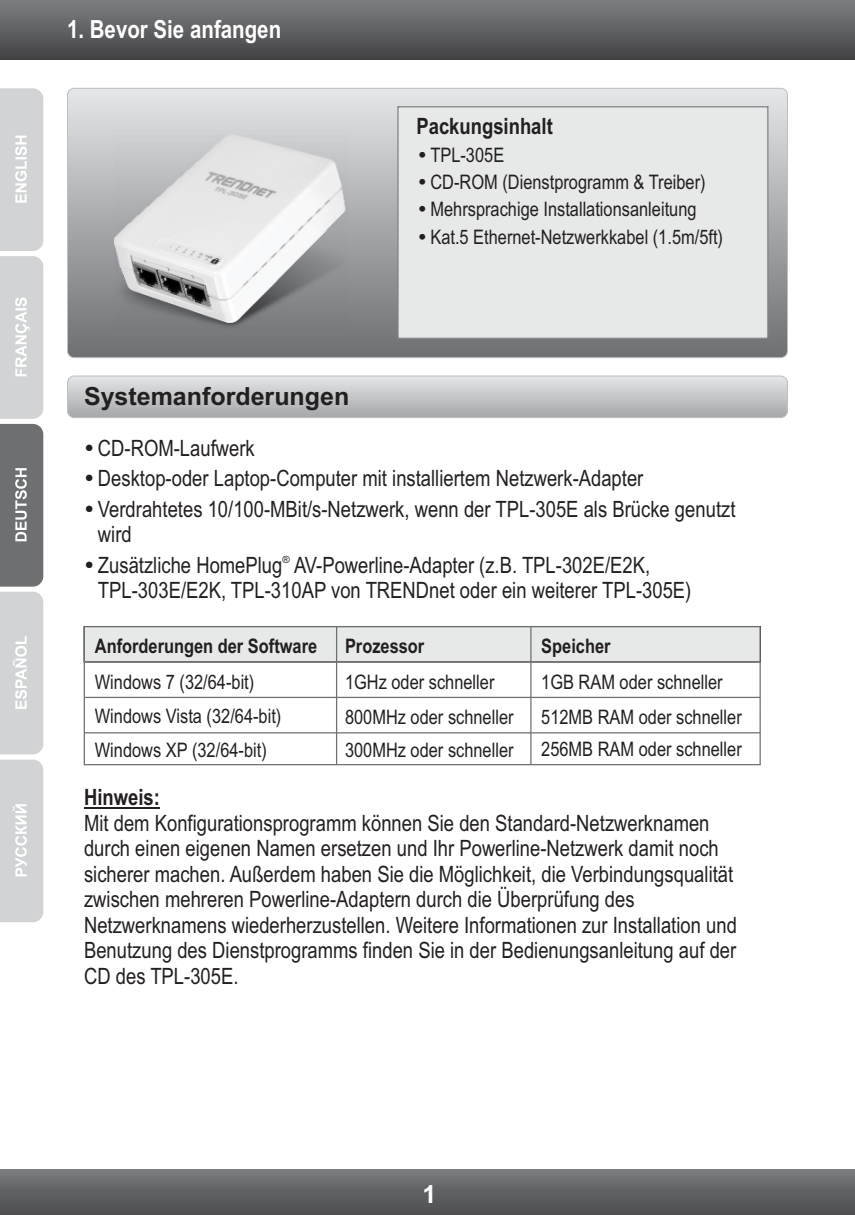
<style>
.page{position:relative;width:855px;height:1215px;background:#fff}
.page>*{position:absolute;margin:0;border:0;box-sizing:border-box;transform-origin:0 0}
.t1{font:700 25px "Arial";color:#231f20}
.t2{font:700 25px "Arial Narrow";color:#fff}
.t3{font:700 25px "Arial";color:#fff}
.t4{font:22.5px/25.5px "Arial Narrow";color:#231f20}
.t5{font:700 22.5px "Arial Narrow";color:#231f20}
.t6{font:20px/34.2px "Arial Narrow";color:#231f20}
.t7{font:700 20px "Arial Narrow";color:#231f20}
.t8{font:10px "Arial";color:#231f20}
</style>
<div class="page">
<svg style="left:0;top:88px;width:43px;height:666px;background:#bebfc1"></svg>
<svg style="left:0;top:760px;width:43px;height:162px;background:#d3d5d6"></svg>
<div style="left:0;top:0;width:855px;height:59px;background:linear-gradient(to bottom,#7d7f82,#434244)"></div>
<div style="left:0;top:1170px;width:855px;height:45px;background:linear-gradient(to bottom,#77797c,#4b4c4e)"></div>
<hr style="left:84px;top:808px;width:76px;height:1px;background:#231f20">
<svg style="left:83px;top:626px;width:678px;height:140px"></svg>
<hr style="left:84px;top:732px;width:676px;height:1px;background:#6d6f71">
<hr style="left:84px;top:697px;width:676px;height:1px;background:#6d6f71">
<hr style="left:84px;top:764px;width:676px;height:1px;background:#6d6f71">
<hr style="left:84px;top:661px;width:676px;height:2px;background:#6d6f71">
<hr style="left:84px;top:626px;width:676px;height:1px;background:#6d6f71">
<div style="left:68px;top:88px;width:720px;height:270px;background:linear-gradient(to bottom,#e4e6e7,#6c6e71);border-radius:7px"></div>
<div style="left:67px;top:88px;width:721px;height:270px;border:1px solid #bcbec0;border-radius:7px"></div>
<div style="left:397px;top:106px;width:371px;height:233px;background:#e7e8e8"></div>
<div style="left:68px;top:376px;width:720px;height:42px;background:linear-gradient(to bottom,#e4e6e7,#a5a7aa);border-radius:7px"></div>
<div style="left:67px;top:376px;width:721px;height:42px;border:1px solid #bcbec0;border-radius:7px"></div>
<img style="left:115px;top:134px;width:234px;height:196px">
<svg style="left:419px;top:152px;width:6px;height:6px"></svg>
<svg style="left:419px;top:179px;width:6px;height:6px"></svg>
<svg style="left:419px;top:206px;width:6px;height:6px"></svg>
<svg style="left:419px;top:233px;width:6px;height:6px"></svg>
<p class="t2" style="left:67px;top:20px;width:216px">1. Bevor Sie anfangen</p>
<p class="t1" style="left:84px;top:387px;width:267px">Systemanforderungen</p>
<p class="t4" style="left:98px;top:437px;width:158px">CD-ROM-Laufwerk</p>
<p class="t5" style="left:416px;top:117px;width:138px">Packungsinhalt</p>
<p class="t6" style="left:430px;top:170px;width:294px;line-height:27.2px">CD-ROM (Dienstprogramm &amp; Treiber)<br>Mehrsprachige Installationsanleitung<br>Kat.5 Ethernet-Netzwerkkabel (1.5m/5ft)</p>
<p class="t6" style="left:430px;top:140px;width:75px">TPL-305E</p>
<p class="t4" style="left:98px;top:465px;width:639px;line-height:30.5px">Desktop-oder Laptop-Computer mit installiertem Netzwerk-Adapter<br>Verdrahtetes 10/100-MBit/s-Netzwerk, wenn der TPL-305E als Brücke genutzt</p>
<p class="t4" style="left:98px;top:524px;width:35px">wird</p>
<p class="t8" style="left:283px;top:556px;width:9px">®</p>
<p class="t4" style="left:98px;top:554px;width:595px">Zusätzliche HomePlug AV-Powerline-Adapter (z.B. TPL-302E/E2K,<br>TPL-303E/E2K, TPL-310AP von TRENDnet oder ein weiterer TPL-305E)</p>
<p class="t7" style="left:95px;top:638px;width:224px">Anforderungen der Software</p>
<p class="t7" style="left:345px;top:638px;width:81px">Prozessor</p>
<p class="t7" style="left:541px;top:638px;width:71px">Speicher</p>
<p class="t6" style="left:95px;top:666px;width:188px">Windows 7 (32/64-bit)<br>Windows Vista (32/64-bit)<br>Windows XP (32/64-bit)</p>
<p class="t6" style="left:345px;top:666px;width:170px;line-height:35.2px">1GHz oder schneller<br>800MHz oder schneller</p>
<p class="t6" style="left:541px;top:666px;width:202px;line-height:35.2px">1GB RAM oder schneller<br>512MB RAM oder schneller</p>
<p class="t6" style="left:541px;top:733px;width:202px">256MB RAM oder schneller</p>
<p class="t6" style="left:345px;top:734px;width:170px">300MHz oder schneller</p>
<p class="t5" style="left:84px;top:789px;width:77px">Hinweis:</p>
<p class="t4" style="left:84px;top:812px;width:654px">Mit dem Konfigurationsprogramm können Sie den Standard-Netzwerknamen durch einen eigenen Namen ersetzen und Ihr Powerline-Netzwerk damit noch sicherer machen. Außerdem haben Sie die Möglichkeit, die Verbindungsqualität zwischen mehreren Powerline-Adaptern durch die Überprüfung des Netzwerknamens wiederherzustellen. Weitere Informationen zur Installation und Benutzung des Dienstprogramms finden Sie in der Bedienungsanleitung auf der CD des TPL-305E.</p>
<p class="t3" style="left:423px;top:1185px;width:15px">1</p>
</div>
